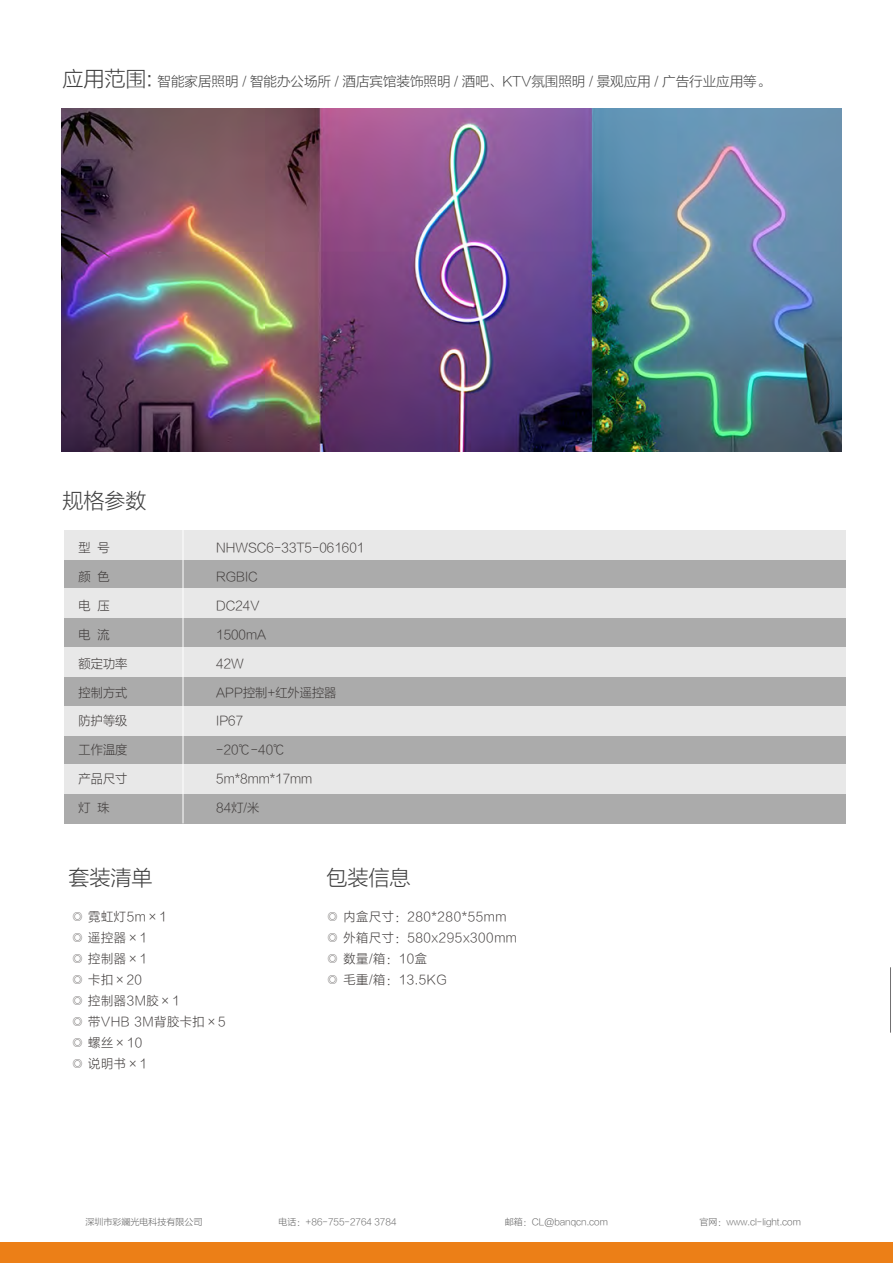
<style>
.page{position:relative;width:893px;height:1263px;background:#fff}
.page>*{position:absolute;margin:0;border:0;box-sizing:border-box;transform-origin:0 0}
.t1{font:21px "FZLTXHK GBK1 0";color:#3f3f3f}
.t2{font:13.5px "FZLTXHK GBK1 0";color:#3f3f3f}
.t3{font:12.6px/21px "FZLTXHK GBK1 0";letter-spacing:.05em;color:#3e3a39}
.t4{font:12.6px "FZLTXHK GBK1 0";color:#3e3a39}
.t5{font:9px "FZLTXHK GBK1 0";color:#606060}
.s1{font-size:21px}
</style>
<div class="page">
<div style="left:0;top:1242px;width:893px;height:21px;background:#ec7f17"></div>
<div style="left:64px;top:559px;width:781px;height:30px;background:#ababab"></div>
<div style="left:64px;top:530px;width:781px;height:29px;background:#e8e8e8"></div>
<div style="left:64px;top:618px;width:781px;height:29px;background:#ababab"></div>
<div style="left:64px;top:589px;width:781px;height:29px;background:#e8e8e8"></div>
<div style="left:64px;top:677px;width:781px;height:29px;background:#ababab"></div>
<div style="left:64px;top:647px;width:781px;height:30px;background:#e8e8e8"></div>
<div style="left:64px;top:735px;width:781px;height:30px;background:#ababab"></div>
<div style="left:64px;top:706px;width:781px;height:29px;background:#e8e8e8"></div>
<div style="left:64px;top:794px;width:781px;height:29px;background:#ababab"></div>
<div style="left:64px;top:765px;width:781px;height:29px;background:#e8e8e8"></div>
<hr style="left:890px;top:967px;width:1px;height:66px;background:#717071">
<hr style="left:183px;top:530px;width:1px;height:293px;background:#fff">
<img style="left:62px;top:108px;width:780px;height:343px">
<p class="t2" style="left:63px;top:74px;width:709px"><span class="s1">应用范围:</span> 智能家居照明 / 智能办公场所 / 酒店宾馆装饰照明 / 酒吧、KTV氛围照明 / 景观应用 / 广告行业应用等。</p>
<h1 class="t1" style="left:63px;top:489px;width:85px">规格参数</h1>
<p class="t4" style="left:79px;top:540px;width:33px">型 号</p>
<p class="t4" style="left:79px;top:569px;width:33px">颜 色</p>
<p class="t4" style="left:79px;top:598px;width:33px">电 压</p>
<p class="t4" style="left:79px;top:627px;width:33px">电 流</p>
<p class="t4" style="left:79px;top:656px;width:50px">额定功率</p>
<p class="t4" style="left:79px;top:685px;width:50px">控制方式</p>
<p class="t4" style="left:79px;top:714px;width:50px">防护等级</p>
<p class="t4" style="left:79px;top:743px;width:50px">工作温度</p>
<p class="t4" style="left:79px;top:772px;width:50px">产品尺寸</p>
<p class="t4" style="left:79px;top:801px;width:33px">灯 珠</p>
<h1 class="t1" style="left:68px;top:866px;width:85px">套装清单</h1>
<p class="t4" style="left:216px;top:540px;width:149px">NHWSC6-33T5-061601</p>
<p class="t4" style="left:216px;top:569px;width:43px">RGBIC</p>
<p class="t4" style="left:216px;top:598px;width:45px">DC24V</p>
<p class="t4" style="left:216px;top:627px;width:51px">1500mA</p>
<p class="t4" style="left:216px;top:656px;width:29px">42W</p>
<p class="t4" style="left:216px;top:685px;width:122px">APP控制+红外遥控器</p>
<p class="t4" style="left:216px;top:714px;width:28px">IP67</p>
<p class="t4" style="left:216px;top:743px;width:71px">-20℃-40℃</p>
<p class="t4" style="left:216px;top:772px;width:97px">5m*8mm*17mm</p>
<p class="t4" style="left:216px;top:801px;width:44px">84灯/米</p>
<h1 class="t1" style="left:327px;top:866px;width:85px">包装信息</h1>
<p class="t3" style="left:72px;top:907px;width:156px">◎ 霓虹灯5m×1<br>◎ 遥控器×1<br>◎ 控制器×1<br>◎ 卡扣×20<br>◎ 控制器3M胶×1<br>◎ 带VHB 3M背胶卡扣×5 ◎ 螺丝×10<br>◎ 说明书×1</p>
<p class="t3" style="left:327px;top:907px;width:192px">◎ 内盒尺寸：280*280*55mm ◎ 外箱尺寸：580x295x300mm ◎ 数量/箱：10盒<br>◎ 毛重/箱：13.5KG</p>
<p class="t5" style="left:86px;top:1216px;width:119px">深圳市彩斓光电科技有限公司</p>
<p class="t5" style="left:279px;top:1216px;width:120px">电话：+86-755-2764 3784</p>
<p class="t5" style="left:505px;top:1216px;width:105px">邮箱：CL@banqcn.com</p>
<p class="t5" style="left:699px;top:1216px;width:103px">官网：www.cl-light.com</p>
</div>
